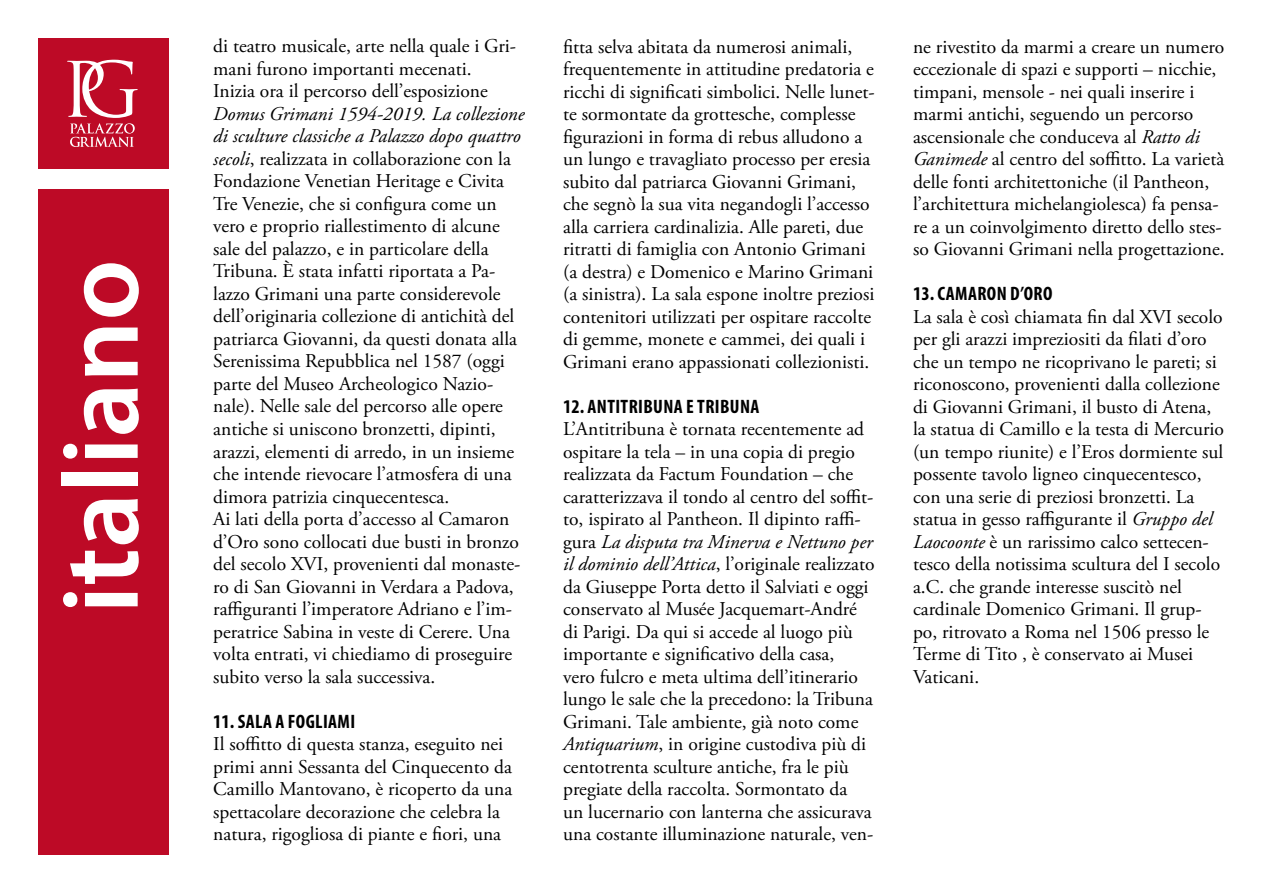
<style>
.page{position:relative;width:1263px;height:893px;background:#fff}
.page>*{position:absolute;margin:0;border:0;box-sizing:border-box;transform-origin:0 0}
.t1{font:600 108.15px "Myriad Pro";color:#fff}
.t2{font:19.5px/22.5px "Adobe Garamond Pro";color:#000}
.t3{font:700 condensed 19.5px "Myriad Pro";letter-spacing:.02em;color:#000}
.s1{font-style:italic}
</style>
<div class="page">
<div style="left:38px;top:38px;width:130px;height:130px;background:#bd0a26"></div>
<div style="left:38px;top:189px;width:130px;height:666px;background:#bd0a26"></div>
<svg style="left:67px;top:60px;width:71px;height:87px"></svg>
<h1 class="t1" style="left:33px;top:613px;width:355px;rotate:-90deg">italiano</h1>
<p class="t2" style="left:213px;top:36px;width:304px">di teatro musicale, arte nella quale i Gri&shy;mani furono importanti mecenati.<br>Inizia ora il percorso dell’esposizione</p>
<p class="t2" style="left:213px;top:103px;width:313px"><span class="s1">Domus Grimani 1594-2019. La collezione di sculture classiche a Palazzo dopo quattro secoli</span>, realizzata in collaborazione con la Fondazione Venetian Heritage e Civita Tre Venezie, che si configura come un vero e proprio riallestimento di alcune sale del palazzo, e in particolare della Tribuna. È stata infatti riportata a Pa&shy;lazzo Grimani una parte considerevole dell’originaria collezione di antichità del patriarca Giovanni, da questi donata alla Serenissima Repubblica nel 1587 (oggi parte del Museo Archeologico Nazio&shy;nale). Nelle sale del percorso alle opere antiche si uniscono bronzetti, dipinti, arazzi, elementi di arredo, in un insieme che intende rievocare l’atmosfera di una dimora patrizia cinquecentesca.<br>Ai lati della porta d’accesso al Camaron d’Oro sono collocati due busti in bronzo del secolo XVI, provenienti dal monaste&shy;ro di San Giovanni in Verdara a Padova, raffiguranti l’imperatore Adriano e l’im&shy;peratrice Sabina in veste di Cerere. Una volta entrati, vi chiediamo di proseguire subito verso la sala successiva.</p>
<p class="t3" style="left:213px;top:709px;width:144px">11. SALA A FOGLIAMI</p>
<p class="t2" style="left:213px;top:733px;width:300px">Il soffitto di questa stanza, eseguito nei primi anni Sessanta del Cinquecento da Camillo Mantovano, è ricoperto da una spettacolare decorazione che celebra la natura, rigogliosa di piante e fiori, una</p>
<p class="t2" style="left:563px;top:36px;width:313px">fitta selva abitata da numerosi animali, frequentemente in attitudine predatoria e ricchi di significati simbolici. Nelle lunet&shy;te sormontate da grottesche, complesse figurazioni in forma di rebus alludono a un lungo e travagliato processo per eresia subito dal patriarca Giovanni Grimani, che segnò la sua vita negandogli l’accesso alla carriera cardinalizia. Alle pareti, due ritratti di famiglia con Antonio Grimani (a destra) e Domenico e Marino Grimani (a sinistra). La sala espone inoltre preziosi contenitori utilizzati per ospitare raccolte di gemme, monete e cammei, dei quali i Grimani erano appassionati collezionisti.</p>
<p class="t3" style="left:563px;top:394px;width:198px">12. ANTITRIBUNA E TRIBUNA</p>
<p class="t2" style="left:563px;top:418px;width:313px">L’Antitribuna è tornata recentemente ad ospitare la tela – in una copia di pregio realizzata da Factum Foundation – che caratterizzava il tondo al centro del soffit&shy;to, ispirato al Pantheon. Il dipinto raffi&shy;gura <span class="s1">La disputa tra Minerva e Nettuno per il dominio dell’Attica</span>, l’originale realizzato da Giuseppe Porta detto il Salviati e oggi conservato al Musée Jacquemart-André di Parigi. Da qui si accede al luogo più importante e significativo della casa,<br>vero fulcro e meta ultima dell’itinerario lungo le sale che la precedono: la Tribuna Grimani. Tale ambiente, già noto come <span class="s1">Antiquarium</span>, in origine custodiva più di centotrenta sculture antiche, fra le più pregiate della raccolta. Sormontato da<br>un lucernario con lanterna che assicurava una costante illuminazione naturale, ven-</p>
<p class="t2" style="left:913px;top:36px;width:313px">ne rivestito da marmi a creare un numero eccezionale di spazi e supporti – nicchie, timpani, mensole - nei quali inserire i marmi antichi, seguendo un percorso ascensionale che conduceva al <span class="s1">Ratto di Ganimede</span> al centro del soffitto. La varietà delle fonti architettoniche (il Pantheon, l’architettura michelangiolesca) fa pensa&shy;re a un coinvolgimento diretto dello stes&shy;so Giovanni Grimani nella progettazione.</p>
<p class="t3" style="left:913px;top:281px;width:141px">13. CAMARON D’ORO</p>
<p class="t2" style="left:913px;top:306px;width:312px">La sala è così chiamata fin dal XVI secolo per gli arazzi impreziositi da filati d’oro che un tempo ne ricoprivano le pareti; si riconoscono, provenienti dalla collezione di Giovanni Grimani, il busto di Atena, la statua di Camillo e la testa di Mercurio (un tempo riunite) e l’Eros dormiente sul possente tavolo ligneo cinquecentesco, con una serie di preziosi bronzetti. La statua in gesso raffigurante il <span class="s1">Gruppo del Laocoonte</span> è un rarissimo calco settecen&shy;tesco della notissima scultura del I secolo a.C. che grande interesse suscitò nel cardinale Domenico Grimani. Il grup&shy;po, ritrovato a Roma nel 1506 presso le Terme di Tito , è conservato ai Musei Vaticani.</p>
</div>
